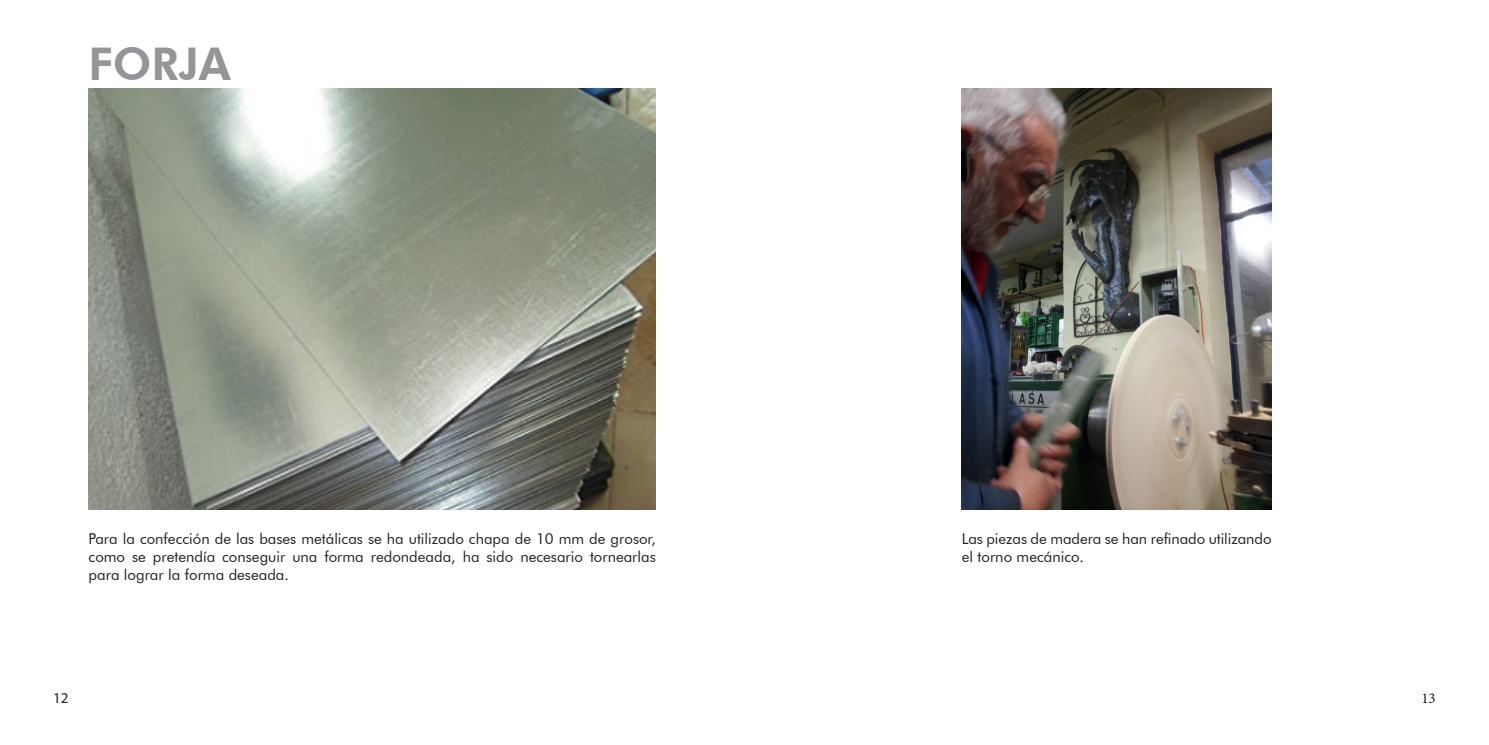
<style>
.page{position:relative;width:1489px;height:745px;background:#fff}
.page>*{position:absolute;margin:0;border:0;box-sizing:border-box;transform-origin:0 0}
.Titulo{font:800 45px "Futura BT";color:#939598}
.Parrafo_futura{font:15px/18px "Futura BT";color:#231f20;text-align:justify}
.t1{font:15px "Myriad Pro";color:#231f20}
.t2{font:15px "Minion Pro";color:#231f20}
</style>
<div class="page">
<img style="left:89px;top:89px;width:567px;height:419px">
<img style="left:961px;top:89px;width:310px;height:419px">
<p class="Titulo" style="left:89px;top:37px;width:144px">FORJA</p>
<p class="Parrafo_futura" style="left:89px;top:528px;width:568px">Para la confección de las bases metálicas se ha utilizado chapa de 10 mm de grosor, como se pretendía conseguir una forma redondeada, ha sido necesario tornearlas para lograr la forma deseada.</p>
<p class="Parrafo_futura" style="left:961px;top:528px;width:311px">Las piezas de madera se han refinado utilizando el torno mecánico.</p>
<p class="t1" style="left:53px;top:688px;width:17px">12</p>
<p class="t2" style="left:1421px;top:687px;width:16px">13</p>
</div>
